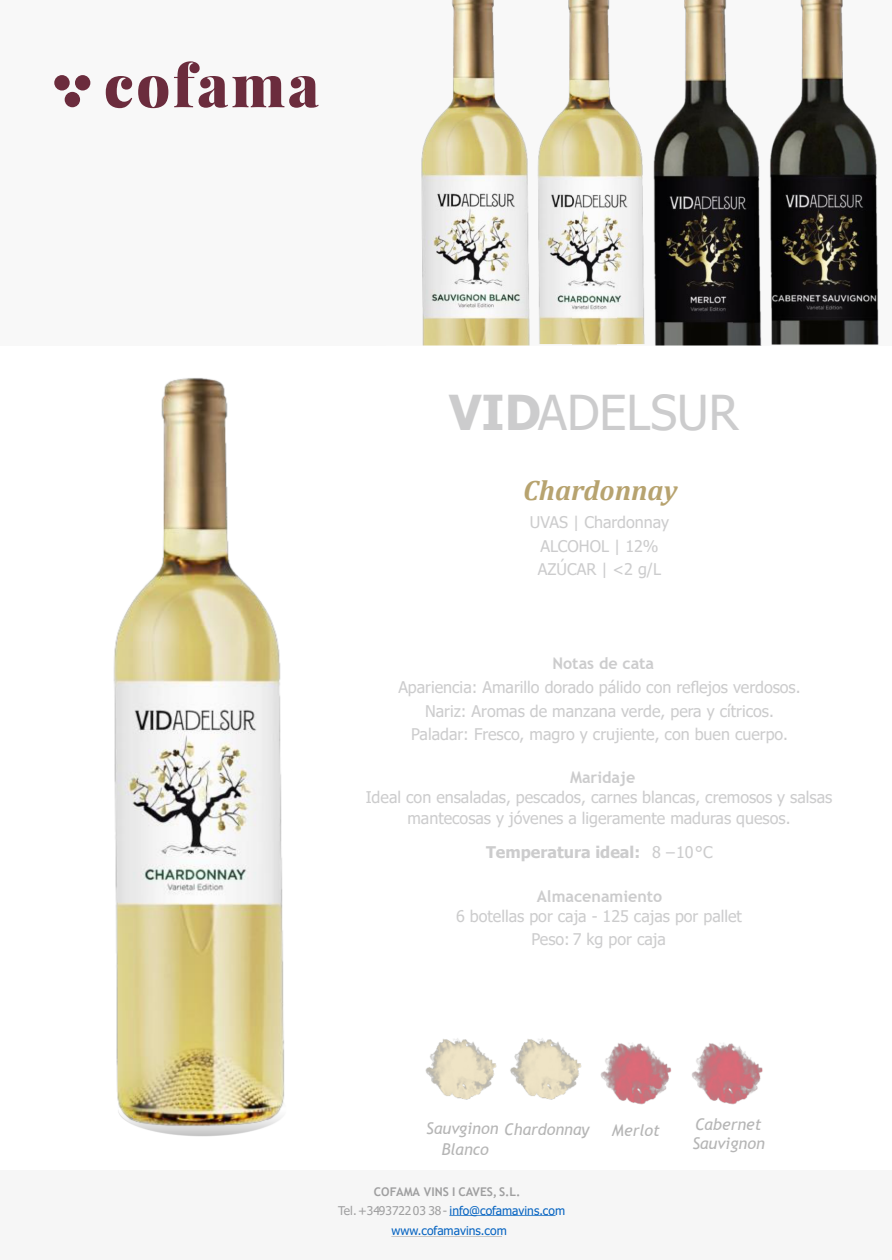
<style>
.page{position:relative;width:892px;height:1260px;background:#fff}
.page>*{position:absolute;margin:0;border:0;box-sizing:border-box;transform-origin:0 0}
.t1{font:900 58.8px "Playfair Display";letter-spacing:.05em;color:#6b2c3d}
.t2{font:48px "Tahoma";color:#cccccd}
.t3{font:italic 700 28px "Cambria";color:#b7a36f}
.t4{font:italic 16.2px "Trebuchet MS";color:#b5b5b5}
.t5{font:16px/23.6px "Tahoma";color:#cccccd;text-align:center}
.t6{font:italic 16px "Trebuchet MS";color:#b5b5b5}
.t7{font:700 16px "Trebuchet MS";color:#cccccd}
.t8{font:700 16px "Tahoma";color:#cccccd}
.t9{font:12px/20.8px "Tahoma";color:#0563c1;text-align:center}
.t10{font:700 12px "Trebuchet MS";color:#9f9fa0}
.s1{font-weight:700}
.s2{font-weight:400}
.s3{color:#9f9fa0}
</style>
<div class="page">
<img style="left:425px;top:1038px;width:72px;height:62px">
<img style="left:510px;top:1038px;width:72px;height:62px">
<img style="left:600px;top:1043px;width:72px;height:62px">
<div style="left:0;top:1171px;width:892px;height:89px;background:#f6f6f6"></div>
<svg style="left:449px;top:1215px;width:107px;height:1px"></svg>
<svg style="left:391px;top:1236px;width:111px;height:1px"></svg>
<div style="left:0;top:0;width:892px;height:346px;background:#f8f8f8"></div>
<img style="left:691px;top:1043px;width:72px;height:62px">
<img style="left:113px;top:378px;width:172px;height:759px">
<img style="left:572px;top:0;width:45px;height:344px">
<img style="left:617px;top:0;width:185px;height:345px">
<img style="left:421px;top:0;width:151px;height:345px">
<img style="left:734px;top:0;width:145px;height:344px">
<div style="left:75px;top:75px;width:15px;height:16px;background:#6b2c3d;border-radius:50%"></div>
<div style="left:54px;top:75px;width:16px;height:16px;background:#6b2c3d;border-radius:50%"></div>
<div style="left:65px;top:92px;width:15px;height:15px;background:#6b2c3d;border-radius:50%"></div>
<h1 class="t1" style="left:104px;top:44px;width:217px">cofama</h1>
<h2 class="t2" style="left:449px;top:393px;width:291px"><span class="s1">VID</span>ADELSUR</h2>
<h3 class="t3" style="left:523px;top:478px;width:156px">Chardonnay</h3>
<p class="t5" style="left:530px;top:512px;width:141px">UVAS | Chardonnay<br>ALCOHOL | 12%<br>AZÚCAR | &lt;2 g/L</p>
<p class="t7" style="left:552px;top:658px;width:103px">Notas de cata</p>
<p class="t5" style="left:398px;top:677px;width:404px">Apariencia: Amarillo dorado pálido con reflejos verdosos.<br>Nariz: Aromas de manzana verde, pera y cítricos.<br>Paladar: Fresco, magro y crujiente, con buen cuerpo.</p>
<p class="t7" style="left:570px;top:772px;width:67px">Maridaje</p>
<p class="t5" style="left:366px;top:788px;width:468px;line-height:21.4px">Ideal con ensaladas, pescados, carnes blancas, cremosos y salsas mantecosas y jóvenes a ligeramente maduras quesos.</p>
<p class="t8" style="left:486px;top:846px;width:228px">Temperatura ideal: <span class="s2">8 –10°C</span></p>
<p class="t7" style="left:537px;top:890px;width:127px">Almacenamiento</p>
<p class="t5" style="left:456px;top:906px;width:287px">6 botellas por caja - 125 cajas por pallet<br>Peso: 7 kg por caja</p>
<p class="t6" style="left:426px;top:1123px;width:165px">Sauvginon Chardonnay</p>
<p class="t6" style="left:441px;top:1144px;width:49px">Blanco</p>
<p class="t10" style="left:374px;top:1187px;width:148px">COFAMA VINS I CAVES, S.L.</p>
<p class="t9" style="left:338px;top:1201px;width:228px"><span class="s3">Tel.+349372203 38-</span> info@cofamavins.com www.cofamavins.com</p>
<p class="t6" style="left:612px;top:1124px;width:50px">Merlot</p>
<p class="t6" style="left:695px;top:1118px;width:68px">Cabernet</p>
<p class="t4" style="left:692px;top:1137px;width:74px">Sauvignon</p>
</div>
